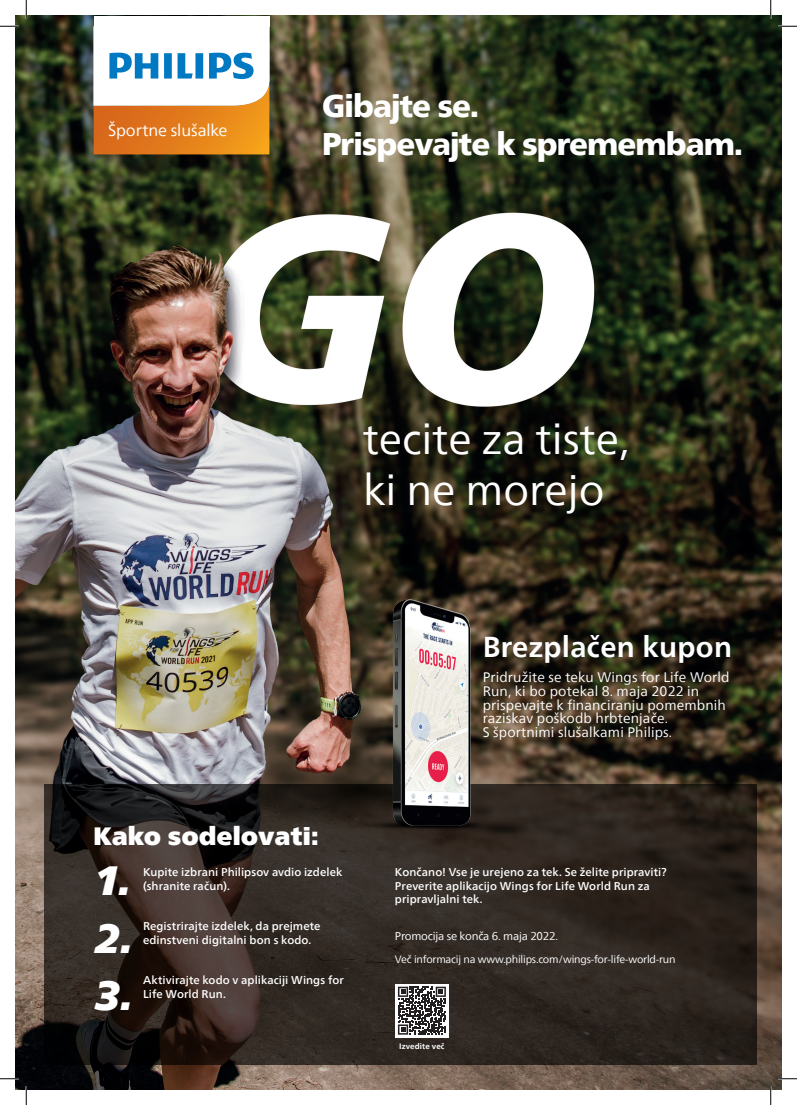
<style>
.page{position:relative;width:797px;height:1105px;background:#fff}
.page>*{position:absolute;margin:0;border:0;box-sizing:border-box;transform-origin:0 0}
.t1{font:42.5px/51px "Neue Frutiger World";color:#fff}
.t2{font:40.75px/57.2px "Neue Frutiger World Xtra Blk It";color:#fff;text-align:justify}
.t3{font:900 31.25px/37.5px "Neue Frutiger World";letter-spacing:-.03em;color:#fff}
.t4{font:700 28.75px "Neue Frutiger World";letter-spacing:.01em;color:#fff}
.t5{font:25px "Neue Frutiger World Xtra Blk";color:#fff}
.t6{font:16.25px "Neue Frutiger World";letter-spacing:-.005em;color:#fff}
.t7{font:13.75px/13.8px "Neue Frutiger World";letter-spacing:.01em;color:#fff}
.t8{font:500 11.25px/13.5px "Neue Frutiger World";letter-spacing:.005em;color:#fff}
.t9{font:11.25px "Neue Frutiger World";letter-spacing:-.02em;color:#fff}
.t10{font:10.62px "Neue Frutiger World";letter-spacing:-.02em;color:#fff}
.t11{font:700 7.88px "Neue Frutiger World";letter-spacing:.01em;color:#fff}
</style>
<div class="page">
<img style="left:16px;top:16px;width:765px;height:1073px">
<svg style="left:44px;top:785px;width:712px;height:280px;background:#2e2621"></svg>
<img style="left:348px;top:591px;width:190px;height:246px">
<div style="left:395px;top:984px;width:54px;height:53px;background:#fff"></div>
<svg style="left:398px;top:987px;width:48px;height:48px"></svg>
<div style="left:84px;top:16px;width:194px;height:147px;background:#231f20;opacity:.35"></div>
<div style="left:91px;top:16px;width:179px;height:140px;background:#231f20;opacity:.35"></div>
<svg style="left:94px;top:26px;width:175px;height:128px"></svg>
<div style="left:94px;top:16px;width:175px;height:10px;background:#fff"></div>
<svg style="left:0;top:25px;width:19px;height:2px"></svg>
<svg style="left:778px;top:25px;width:19px;height:2px"></svg>
<svg style="left:0;top:1078px;width:19px;height:1px"></svg>
<svg style="left:778px;top:1078px;width:19px;height:1px"></svg>
<svg style="left:25px;top:0;width:2px;height:19px"></svg>
<svg style="left:25px;top:1086px;width:2px;height:19px"></svg>
<svg style="left:770px;top:0;width:1px;height:19px"></svg>
<svg style="left:770px;top:1086px;width:1px;height:19px"></svg>
<h3 class="t6" style="left:108px;top:118px;width:121px">Športne slušalke</h3>
<h3 class="t3" style="left:322px;top:88px;width:422px">Gibajte se.<br>Prispevajte k spremembam.</h3>
<h1 class="t1" style="left:363px;top:414px;width:268px">tecite za tiste, ki ne morejo</h1>
<h3 class="t4" style="left:482px;top:621px;width:251px">Brezplačen kupon</h3>
<p class="t7" style="left:482px;top:670px;width:248px">Pridružite se teku Wings for Life World Run, ki bo potekal 8. maja 2022 in prispevajte k financiranju pomembnih raziskav poškodb hrbtenjače.<br>S športnimi slušalkami Philips.</p>
<h3 class="t5" style="left:94px;top:822px;width:227px">Kako sodelovati:</h3>
<h2 class="t2" style="left:94px;top:851px;width:40px">1.<br>2.<br>3.</h2>
<p class="t8" style="left:143px;top:866px;width:201px">Kupite izbrani Philipsov avdio izdelek (shranite račun).</p>
<p class="t8" style="left:143px;top:920px;width:179px">Registrirajte izdelek, da prejmete edinstveni digitalni bon s kodo.</p>
<p class="t8" style="left:143px;top:974px;width:202px">Aktivirajte kodo v aplikaciji Wings for<br>Life World Run.</p>
<p class="t8" style="left:395px;top:865px;width:273px">Končano! Vse je urejeno za tek. Se želite pripraviti?<br>Preverite aplikacijo Wings for Life World Run za pripravljalni tek.</p>
<p class="t9" style="left:395px;top:927px;width:165px">Promocija se konča 6. maja 2022.</p>
<p class="t10" style="left:395px;top:951px;width:282px">Več informacij na www.philips.com/wings-for-life-world-run</p>
<p class="t11" style="left:399px;top:1039px;width:47px">Izvedite več</p>
</div>
